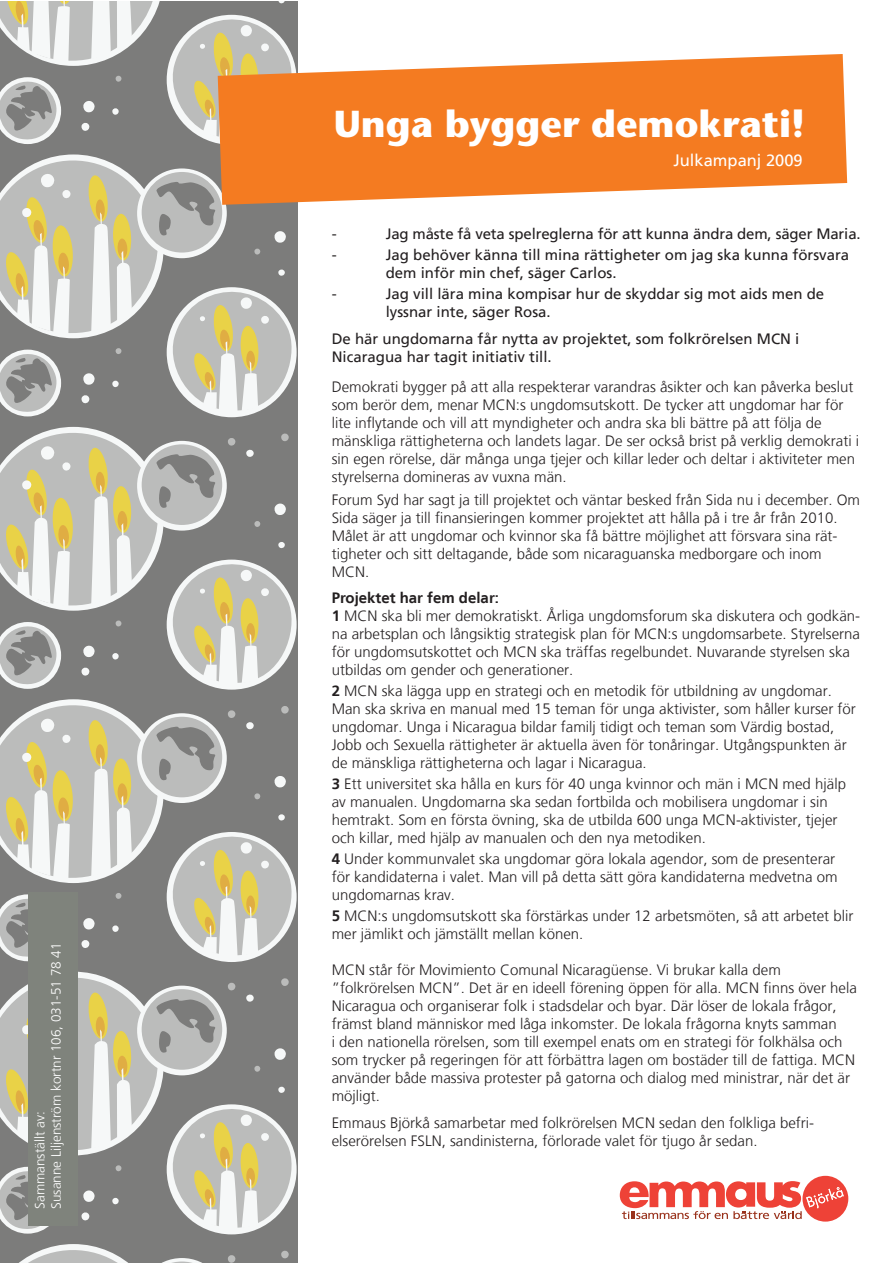
<style>
.page{position:relative;width:893px;height:1263px;background:#fff}
.page>*{position:absolute;margin:0;border:0;box-sizing:border-box;transform-origin:0 0}
.t1{font:700 37.5px "Stone Sans";color:#fff}
.t2{font:16.5px "Frutiger LT";color:#fff}
.t3{font:300 15px/18px "Frutiger LT";color:#231f20}
.t4{font:15px/18px "Frutiger LT";color:#231f20}
.t5{font:700 15px "Frutiger LT";color:#231f20}
.t6{font:300 13.5px "Frutiger LT";color:#fff}
.s1{font-weight:700}
</style>
<div class="page">
<svg style="left:0;top:2px;width:298px;height:1261px;background:#a9a8a0"></svg>
<svg style="left:218px;top:54px;width:629px;height:151px;background:#f48d40"></svg>
<svg style="left:620px;top:1176px;width:228px;height:45px"></svg>
<div style="left:28px;top:891px;width:50px;height:334px;background:#7f837c"></div>
<p class="t6" style="left:48px;top:1209px;width:268px;rotate:-90deg">Susanne Liljenström kortnr 106, 031-51 78 41</p>
<p class="t6" style="left:32px;top:1209px;width:99px;rotate:-90deg">Sammanställt av:</p>
<p class="t1" style="left:334px;top:102px;width:473px">Unga bygger demokrati!</p>
<p class="t2" style="left:673px;top:151px;width:131px">Julkampanj 2009</p>
<p class="t4" style="left:332px;top:225px;width:6px">-</p>
<p class="t4" style="left:386px;top:225px;width:476px">Jag måste få veta spelreglerna för att kunna ändra dem, säger Maria.</p>
<p class="t4" style="left:332px;top:246px;width:6px">-</p>
<p class="t4" style="left:386px;top:246px;width:465px">Jag behöver känna till mina rättigheter om jag ska kunna försvara dem inför min chef, säger Carlos.</p>
<p class="t4" style="left:332px;top:285px;width:6px">-</p>
<p class="t4" style="left:386px;top:285px;width:440px">Jag vill lära mina kompisar hur de skyddar sig mot aids men de lyssnar inte, säger Rosa.</p>
<p class="t4" style="left:332px;top:330px;width:469px">De här ungdomarna får nytta av projektet, som folkrörelsen MCN i<br>Nicaragua har tagit initiativ till.</p>
<p class="t3" style="left:332px;top:378px;width:529px">Demokrati bygger på att alla respekterar varandras åsikter och kan påverka beslut som berör dem, menar MCN:s ungdomsutskott. De tycker att ungdomar har för lite inflytande och vill att myndigheter och andra ska bli bättre på att följa de mänskliga rättigheterna och landets lagar. De ser också brist på verklig demokrati i sin egen rörelse, där många unga tjejer och killar leder och deltar i aktiviteter men styrelserna domineras av vuxna män.</p>
<p class="t3" style="left:332px;top:491px;width:530px">Forum Syd har sagt ja till projektet och väntar besked från Sida nu i december. Om<br>Sida säger ja till finansieringen kommer projektet att hålla på i tre år från 2010.</p>
<p class="t3" style="left:332px;top:527px;width:507px">Målet är att ungdomar och kvinnor ska få bättre möjlighet att försvara sina rät&shy;tigheter och sitt deltagande, både som nicaraguanska medborgare och inom<br>MCN.</p>
<p class="t5" style="left:332px;top:589px;width:169px">Projektet har fem delar:</p>
<p class="t3" style="left:332px;top:607px;width:530px"><span class="s1">1</span> MCN ska bli mer demokratiskt. Årliga ungdomsforum ska diskutera och godkän&shy;na arbetsplan och långsiktig strategisk plan för MCN:s ungdomsarbete. Styrelserna för ungdomsutskottet och MCN ska träffas regelbundet. Nuvarande styrelsen ska utbildas om gender och generationer.</p>
<p class="t3" style="left:332px;top:682px;width:526px"><span class="s1">2</span> MCN ska lägga upp en strategi och en metodik för utbildning av ungdomar.<br>Man ska skriva en manual med 15 teman för unga aktivister, som håller kurser för ungdomar. Unga i Nicaragua bildar familj tidigt och teman som Värdig bostad, Jobb och Sexuella rättigheter är aktuella även för tonåringar. Utgångspunkten är de mänskliga rättigheterna och lagar i Nicaragua.</p>
<p class="t3" style="left:332px;top:775px;width:516px"><span class="s1">3</span> Ett universitet ska hålla en kurs för 40 unga kvinnor och män i MCN med hjälp av manualen. Ungdomarna ska sedan fortbilda och mobilisera ungdomar i sin hemtrakt. Som en första övning, ska de utbilda 600 unga MCN-aktivister, tjejer och killar, med hjälp av manualen och den nya metodiken.</p>
<p class="t3" style="left:332px;top:850px;width:507px"><span class="s1">4</span> Under kommunvalet ska ungdomar göra lokala agendor, som de presenterar för kandidaterna i valet. Man vill på detta sätt göra kandidaterna medvetna om ungdomarnas krav.</p>
<p class="t3" style="left:332px;top:907px;width:523px"><span class="s1">5</span> MCN:s ungdomsutskott ska förstärkas under 12 arbetsmöten, så att arbetet blir mer jämlikt och jämställt mellan könen.</p>
<p class="t3" style="left:332px;top:961px;width:527px">MCN står för Movimiento Comunal Nicaragüense. Vi brukar kalla dem ”folkrörelsen MCN”. Det är en ideell förening öppen för alla. MCN finns över hela Nicaragua och organiserar folk i stadsdelar och byar. Där löser de lokala frågor, främst bland människor med låga inkomster. De lokala frågorna knyts samman<br>i den nationella rörelsen, som till exempel enats om en strategi för folkhälsa och som trycker på regeringen för att förbättra lagen om bostäder till de fattiga. MCN använder både massiva protester på gatorna och dialog med ministrar, när det är möjligt.</p>
<p class="t3" style="left:332px;top:1114px;width:484px">Emmaus Björkå samarbetar med folkrörelsen MCN sedan den folkliga befri&shy;elserörelsen FSLN, sandinisterna, förlorade valet för tjugo år sedan.</p>
</div>
